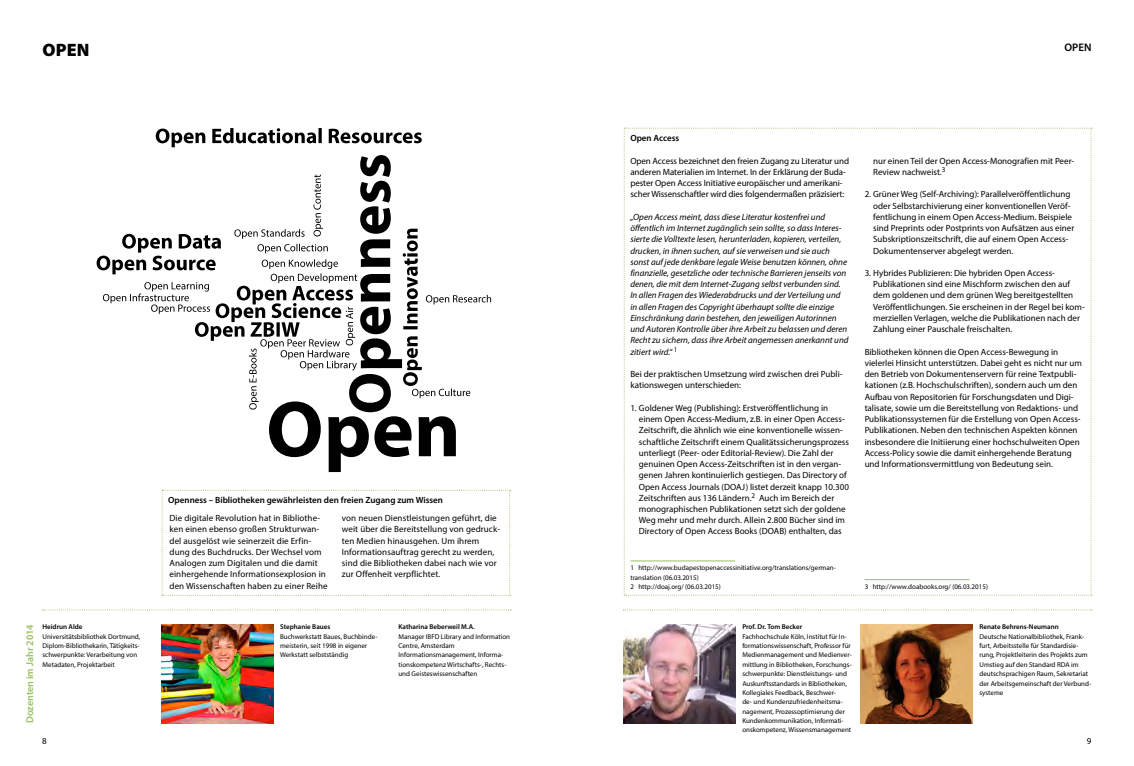
<style>
.page{position:relative;width:1134px;height:766px;background:#fff}
.page>*{position:absolute;margin:0;border:0;box-sizing:border-box;transform-origin:0 0}
.t1{font:900 18px "Myriad Pro";color:#000}
.t2{font:600 11px "Myriad Pro";color:#000}
.t3{font:600 10px "Myriad Pro";color:#98bf61}
.t4{font:9px/11.2px "Myriad Pro";color:#000}
.t5{font:italic 9px/11.2px "Myriad Pro";color:#000}
.t6{font:600 9px "Myriad Pro";color:#000}
.t7{font:7px/9.4px "Myriad Pro";color:#000}
.t8{font:600 7px "Myriad Pro";color:#000}
</style>
<div class="page">
<svg style="left:43px;top:609px;width:468px;height:1px"></svg>
<svg style="left:623px;top:609px;width:469px;height:1px"></svg>
<svg style="left:624px;top:128px;width:468px;height:467px"></svg>
<svg style="left:162px;top:489px;width:349px;height:106px"></svg>
<svg style="left:156px;top:128px;width:266px;height:19px"></svg>
<svg style="left:97px;top:155px;width:394px;height:317px"></svg>
<img style="left:624px;top:624px;width:111px;height:99px">
<img style="left:162px;top:624px;width:111px;height:99px">
<img style="left:861px;top:624px;width:111px;height:99px">
<h1 class="t1" style="left:43px;top:38px;width:49px">OPEN</h1>
<p class="t2" style="left:1064px;top:40px;width:28px">OPEN</p>
<p class="t6" style="left:168px;top:494px;width:276px">Openness – Bibliotheken gewährleisten den freien Zugang zum Wissen</p>
<p class="t4" style="left:170px;top:512px;width:160px">Die digitale Revolution hat in Bibliothe&shy;ken einen ebenso großen Strukturwan&shy;del ausgelöst wie seinerzeit die Erfin&shy;dung des Buchdrucks. Der Wechsel vom Analogen zum Digitalen und die damit einhergehende Informationsexplosion in den Wissenschaften haben zu einer Reihe</p>
<p class="t4" style="left:342px;top:512px;width:160px">von neuen Dienstleistungen geführt, die weit über die Bereitstellung von gedruck&shy;ten Medien hinausgehen. Um ihrem Informationsauftrag gerecht zu werden, sind die Bibliotheken dabei nach wie vor zur Offenheit verpflichtet.</p>
<p class="t6" style="left:630px;top:132px;width:50px">Open Access</p>
<p class="t4" style="left:630px;top:155px;width:220px">Open Access bezeichnet den freien Zugang zu Literatur und anderen Materialien im Internet. In der Erklärung der Buda&shy;pester Open Access Initiative europäischer und amerikani&shy;scher Wissenschaftler wird dies folgendermaßen präzisiert:</p>
<p class="t5" style="left:630px;top:211px;width:220px">„Open Access meint, dass diese Literatur kostenfrei und öffentlich im Internet zugänglich sein sollte, so dass Interes&shy;sierte die Volltexte lesen, herunterladen, kopieren, verteilen, drucken, in ihnen suchen, auf sie verweisen und sie auch sonst auf jede denkbare legale Weise benutzen können, ohne finanzielle, gesetzliche oder technische Barrieren jenseits von denen, die mit dem Internet-Zugang selbst verbunden sind.<br>In allen Fragen des Wiederabdrucks und der Verteilung und in allen Fragen des Copyright überhaupt sollte die einzige Einschränkung darin bestehen, den jeweiligen Autorinnen und Autoren Kontrolle über ihre Arbeit zu belassen und deren Recht zu sichern, dass ihre Arbeit angemessen anerkannt und zitiert wird.“ <sup>1</sup></p>
<p class="t4" style="left:630px;top:368px;width:214px">Bei der praktischen Umsetzung wird zwischen drei Publi&shy;kationswegen unterschieden:</p>
<p class="t4" style="left:639px;top:402px;width:212px;text-indent:-9px">1. Goldener Weg (Publishing): Erstveröffentlichung in einem Open Access-Medium, z.B. in einer Open Access-Zeitschrift, die ähnlich wie eine konventionelle wissen&shy;schaftliche Zeitschrift einem Qualitätssicherungsprozess unterliegt (Peer- oder Editorial-Review). Die Zahl der genuinen Open Access-Zeitschriften ist in den vergan&shy;genen Jahren kontinuierlich gestiegen. Das Directory of Open Access Journals (DOAJ) listet derzeit knapp 10.300<br>Zeitschriften aus 136 Ländern.<sup>2</sup> Auch im Bereich der monographischen Publikationen setzt sich der goldene Weg mehr und mehr durch. Allein 2.800 Bücher sind im Directory of Open Access Books (DOAB) enthalten, das</p>
<p class="t7" style="left:630px;top:563px;width:207px">1 http://www.budapestopenaccessinitiative.org/translations/german&shy;translation (06.03.2015)<br>2 http://doaj.org/ (06.03.2015)</p>
<p class="t4" style="left:873px;top:155px;width:203px">nur einen Teil der Open Access-Monografien mit Peer-<br>Review nachweist.<sup>3</sup></p>
<p class="t4" style="left:873px;top:188px;width:203px;text-indent:-9px">2. Grüner Weg (Self-Archiving): Parallelveröffentlichung oder Selbstarchivierung einer konventionellen Veröf&shy;fentlichung in einem Open Access-Medium. Beispiele sind Preprints oder Postprints von Aufsätzen aus einer Subskriptionszeitschrift, die auf einem Open Access-Dokumentenserver abgelegt werden.</p>
<p class="t4" style="left:873px;top:267px;width:213px;text-indent:-9px">3. Hybrides Publizieren: Die hybriden Open Access-Publikationen sind eine Mischform zwischen den auf dem goldenen und dem grünen Weg bereitgestellten Veröffentlichungen. Sie erscheinen in der Regel bei kom&shy;merziellen Verlagen, welche die Publikationen nach der Zahlung einer Pauschale freischalten.</p>
<p class="t4" style="left:865px;top:346px;width:219px">Bibliotheken können die Open Access-Bewegung in vielerlei Hinsicht unterstützen. Dabei geht es nicht nur um den Betrieb von Dokumentenservern für reine Textpubli&shy;kationen (z.B. Hochschulschriften), sondern auch um den Aufbau von Repositorien für Forschungsdaten und Digi&shy;talisate, sowie um die Bereitstellung von Redaktions- und Publikationssystemen für die Erstellung von Open Access-Publikationen. Neben den technischen Aspekten können insbesondere die Initiierung einer hochschulweiten Open Access-Policy sowie die damit einhergehende Beratung und Informationsvermittlung von Bedeutung sein.</p>
<p class="t7" style="left:865px;top:581px;width:125px">3 http://www.doabooks.org/ (06.03.2015)</p>
<p class="t3" style="left:23px;top:723px;width:100px;rotate:-90deg">Dozenten im Jahr 2014</p>
<p class="t8" style="left:43px;top:622px;width:41px">Heidrun Alde</p>
<p class="t7" style="left:43px;top:631px;width:99px">Universitätsbibliothek Dortmund, Diplom-Bibliothekarin, Tätigkeits&shy;schwerpunkte: Verarbeitung von Metadaten, Projektarbeit</p>
<p class="t8" style="left:280px;top:622px;width:52px">Stephanie Baues</p>
<p class="t7" style="left:280px;top:631px;width:99px">Buchwerkstatt Baues, Buchbinde&shy;meisterin, seit 1998 in eigener<br>Werkstatt selbstständig</p>
<p class="t8" style="left:398px;top:622px;width:78px">Katharina Beberweil M.A.</p>
<p class="t7" style="left:398px;top:631px;width:113px">Manager IBFD Library and Information<br>Centre, Amsterdam<br>Informationsmanagement, Informa&shy;tionskompetenz Wirtschafts-, Rechts&shy;und Geisteswissenschaften</p>
<p class="t8" style="left:742px;top:622px;width:61px">Prof. Dr. Tom Becker</p>
<p class="t7" style="left:742px;top:631px;width:111px">Fachhochschule Köln, Institut für In&shy;formationswissenschaft, Professor für Medienmanagement und Medienver&shy;mittlung in Bibliotheken, Forschungs&shy;schwerpunkte: Dienstleistungs- und Auskunftsstandards in Bibliotheken, Kollegiales Feedback, Beschwer-<br>de- und Kundenzufriedenheitsma&shy;nagement, Prozessoptimierung der Kundenkommunikation, Informati&shy;onskompetenz, Wissensmanagement</p>
<p class="t8" style="left:979px;top:622px;width:81px">Renate Behrens-Neumann</p>
<p class="t7" style="left:979px;top:631px;width:113px">Deutsche Nationalbibliothek, Frank&shy;furt, Arbeitsstelle für Standardisie&shy;rung, Projektleiterin des Projekts zum Umstieg auf den Standard RDA im deutschsprachigen Raum, Sekretariat der Arbeitsgemeinschaft der Verbund&shy;systeme</p>
<p class="t4" style="left:42px;top:735px;width:6px">8</p>
<p class="t4" style="left:1087px;top:735px;width:6px">9</p>
</div>
